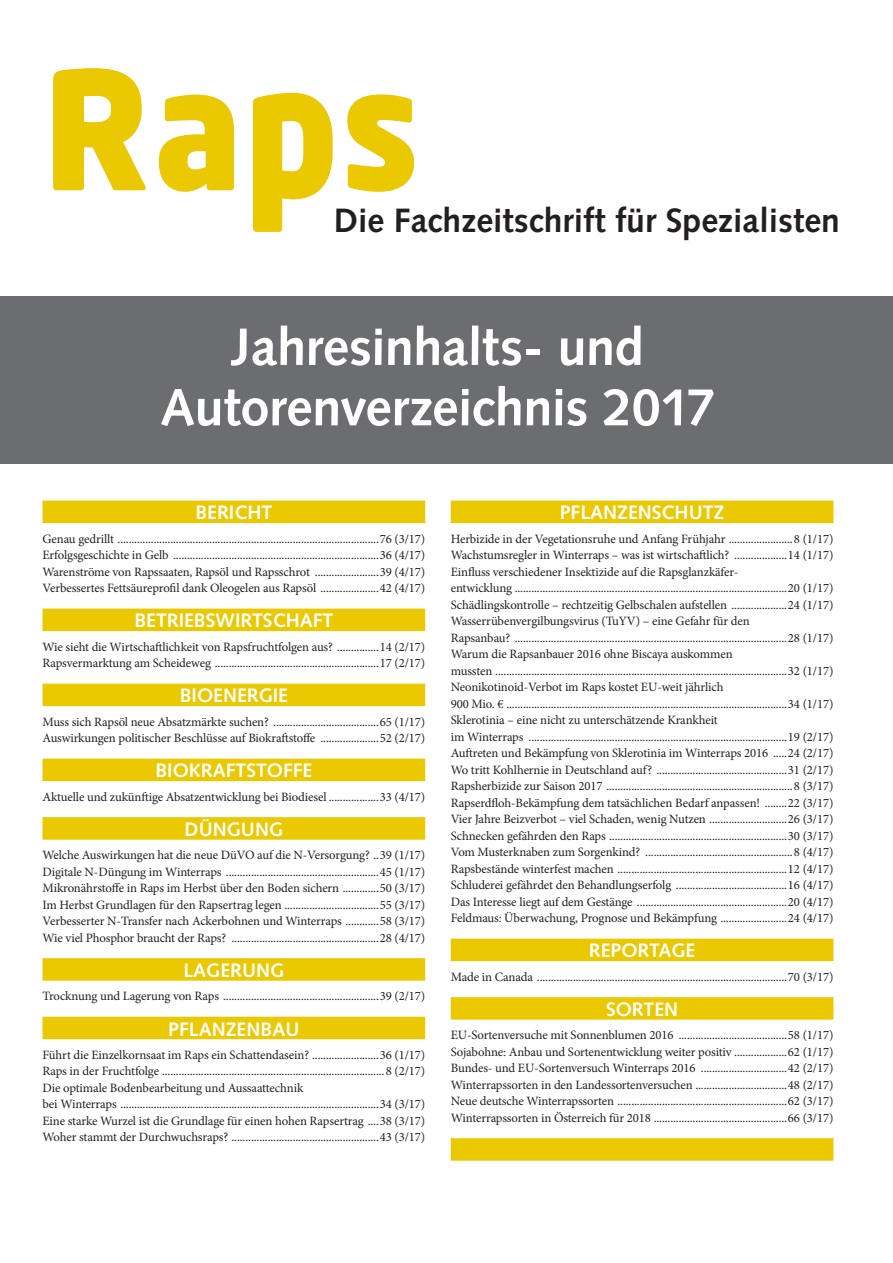
<style>
.page{position:relative;width:893px;height:1263px;background:#fff}
.page>*{position:absolute;margin:0;border:0;box-sizing:border-box;transform-origin:0 0}
.t1{font:700 52.5px/60.3px "Syntax LT Std";letter-spacing:-.01em;color:#fff;text-align:center}
.t2{font:700 33.75px "Syntax LT Std";color:#231f20}
.t3{font:700 19.5px "Syntax LT Std";color:#fff}
.t4{font:12.75px/16.5px "Minion Pro";letter-spacing:-.01em;color:#231f20}
</style>
<div class="page">
<svg style="left:53px;top:68px;width:361px;height:164px"></svg>
<div style="left:0;top:296px;width:893px;height:167px;background:#6c6d70"></div>
<div style="left:43px;top:501px;width:382px;height:22px;background:#eac802"></div>
<div style="left:43px;top:609px;width:382px;height:22px;background:#eac802"></div>
<div style="left:43px;top:684px;width:382px;height:22px;background:#eac802"></div>
<div style="left:43px;top:759px;width:382px;height:22px;background:#eac802"></div>
<div style="left:43px;top:817px;width:382px;height:23px;background:#eac802"></div>
<div style="left:43px;top:958px;width:382px;height:23px;background:#eac802"></div>
<div style="left:43px;top:1017px;width:382px;height:22px;background:#eac802"></div>
<div style="left:451px;top:501px;width:382px;height:22px;background:#eac802"></div>
<div style="left:451px;top:939px;width:382px;height:22px;background:#eac802"></div>
<div style="left:451px;top:997px;width:382px;height:23px;background:#eac802"></div>
<div style="left:451px;top:1138px;width:382px;height:23px;background:#eac802"></div>
<h2 class="t2" style="left:334px;top:201px;width:508px">Die Fachzeitschrift für Spezialisten</h2>
<h1 class="t1" style="left:160px;top:317px;width:557px">Jahresinhalts- und<br>Autorenverzeichnis 2017</h1>
<h3 class="t3" style="left:195px;top:501px;width:78px">BERICHT</h3>
<p class="t4" style="left:43px;top:530px;width:384px;text-align:justify">Genau gedrillt ..............................................................................................76 (3/17)<br>Erfolgsgeschichte in Gelb ..........................................................................36 (4/17)<br>Warenströme von Rapssaaten, Rapsöl und Rapsschrot .......................39 (4/17)<br>Verbessertes Fettsäureprofil dank Oleogelen aus Rapsöl .....................42 (4/17)</p>
<h3 class="t3" style="left:134px;top:609px;width:201px">BETRIEBSWIRTSCHAFT</h3>
<p class="t4" style="left:43px;top:638px;width:384px">Wie sieht die Wirtschaftlichkeit von Rapsfruchtfolgen aus? ...............14 (2/17)<br>Rapsvermarktung am Scheideweg ...........................................................17 (2/17)</p>
<h3 class="t3" style="left:180px;top:684px;width:110px">BIOENERGIE</h3>
<p class="t4" style="left:43px;top:713px;width:384px">Muss sich Rapsöl neue Absatzmärkte suchen? ......................................65 (1/17)<br>Auswirkungen politischer Beschlüsse auf Biokraftstoffe .....................52 (2/17)</p>
<h3 class="t3" style="left:155px;top:759px;width:159px">BIOKRAFTSTOFFE</h3>
<p class="t4" style="left:43px;top:788px;width:384px">Aktuelle und zukünftige Absatzentwicklung bei Biodiesel ..................33 (4/17)</p>
<h3 class="t3" style="left:185px;top:818px;width:100px">DÜNGUNG</h3>
<p class="t4" style="left:43px;top:847px;width:384px;text-align:justify">Welche Auswirkungen hat die neue DüVO auf die N-Versorgung? ..39 (1/17)<br>Digitale N-Düngung im Winterraps .......................................................45 (1/17)<br>Mikronährstoffe in Raps im Herbst über den Boden sichern .............50 (3/17)<br>Im Herbst Grundlagen für den Rapsertrag legen ..................................55 (3/17)<br>Verbesserter N-Transfer nach Ackerbohnen und Winterraps ............58 (3/17)<br>Wie viel Phosphor braucht der Raps? .....................................................28 (4/17)</p>
<h3 class="t3" style="left:183px;top:959px;width:102px">LAGERUNG</h3>
<p class="t4" style="left:43px;top:988px;width:384px">Trocknung und Lagerung von Raps ........................................................39 (2/17)</p>
<h3 class="t3" style="left:168px;top:1017px;width:133px">PFLANZENBAU</h3>
<p class="t4" style="left:43px;top:1046px;width:384px">Führt die Einzelkornsaat im Raps ein Schattendasein? ........................36 (1/17)<br>Raps in der Fruchtfolge ................................................................................8 (2/17)<br>Die optimale Bodenbearbeitung und Aussaattechnik<br>bei Winterraps .............................................................................................34 (3/17)<br>Eine starke Wurzel ist die Grundlage für einen hohen Rapsertrag ....38 (3/17)<br>Woher stammt der Durchwuchsraps? .....................................................43 (3/17)</p>
<h3 class="t3" style="left:560px;top:501px;width:166px">PFLANZENSCHUTZ</h3>
<p class="t4" style="left:451px;top:530px;width:384px">Herbizide in der Vegetationsruhe und Anfang Frühjahr .......................8 (1/17)<br>Wachstumsregler in Winterraps – was ist wirtschaftlich? ...................14 (1/17)<br>Einfluss verschiedener Insektizide auf die Rapsglanzkäfer-<br>entwicklung ..................................................................................................20 (1/17)<br>Schädlingskontrolle – rechtzeitig Gelbschalen aufstellen ....................24 (1/17)<br>Wasserrübenvergilbungsvirus (TuYV) – eine Gefahr für den<br>Rapsanbau? ..................................................................................................28 (1/17)<br>Warum die Rapsanbauer 2016 ohne Biscaya auskommen<br>mussten .........................................................................................................32 (1/17)<br>Neonikotinoid-Verbot im Raps kostet EU-weit jährlich<br>900 Mio. € .....................................................................................................34 (1/17)<br>Sklerotinia – eine nicht zu unterschätzende Krankheit<br>im Winterraps .............................................................................................19 (2/17)<br>Auftreten und Bekämpfung von Sklerotinia im Winterraps 2016 .....24 (2/17)<br>Wo tritt Kohlhernie in Deutschland auf? ...............................................31 (2/17)<br>Rapsherbizide zur Saison 2017 ...................................................................8 (3/17)<br>Rapserdfloh-Bekämpfung dem tatsächlichen Bedarf anpassen! ........22 (3/17)<br>Vier Jahre Beizverbot – viel Schaden, wenig Nutzen ............................26 (3/17)<br>Schnecken gefährden den Raps ................................................................30 (3/17)<br>Vom Musterknaben zum Sorgenkind? .....................................................8 (4/17)<br>Rapsbestände winterfest machen .............................................................12 (4/17)<br>Schluderei gefährdet den Behandlungserfolg ........................................16 (4/17)<br>Das Interesse liegt auf dem Gestänge ......................................................20 (4/17)<br>Feldmaus: Überwachung, Prognose und Bekämpfung ........................24 (4/17)</p>
<h3 class="t3" style="left:589px;top:939px;width:108px">REPORTAGE</h3>
<p class="t4" style="left:451px;top:968px;width:384px">Made in Canada ..........................................................................................70 (3/17)</p>
<h3 class="t3" style="left:606px;top:998px;width:74px">SORTEN</h3>
<p class="t4" style="left:451px;top:1027px;width:384px;text-align:justify">EU-Sortenversuche mit Sonnenblumen 2016 .......................................58 (1/17)<br>Sojabohne: Anbau und Sortenentwicklung weiter positiv ...................62 (1/17)<br>Bundes- und EU-Sortenversuch Winterraps 2016 ...............................42 (2/17)<br>Winterrapssorten in den Landessortenversuchen .................................48 (2/17)<br>Neue deutsche Winterrapssorten .............................................................62 (3/17)<br>Winterrapssorten in Österreich für 2018 ................................................66 (3/17)</p>
</div>
